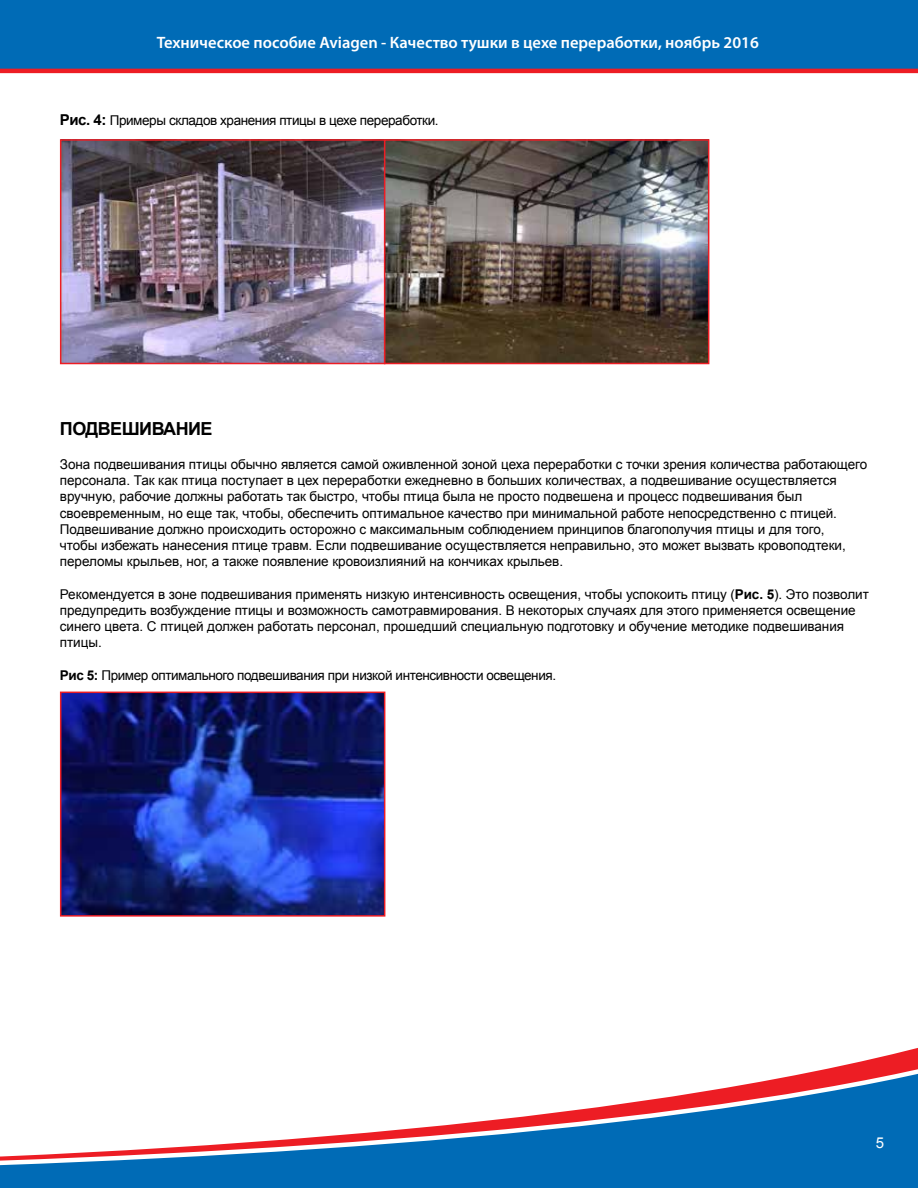
<style>
.page{position:relative;width:918px;height:1188px;background:#fff}
.page>*{position:absolute;margin:0;border:0;box-sizing:border-box;transform-origin:0 0}
.t1{font:700 18px "Arial";letter-spacing:-.03em;color:#000}
.t2{font:600 16.5px "Myriad Pro";color:#fff}
.t3{font:15px "Arial";color:#fff}
.t4{font:13.5px/16.2px "Arial";letter-spacing:-.005em;color:#000}
.t5{font:13.5px "Arial";letter-spacing:-.03em;color:#000}
.s1{font-weight:700;font-size:15px}
.s2{font-weight:700}
</style>
<div class="page">
<svg style="left:0;top:1061px;width:918px;height:127px"></svg>
<div style="left:0;top:0;width:918px;height:73px;background:#006bb6"></div>
<img style="left:63px;top:142px;width:643px;height:219px">
<div style="left:60px;top:139px;width:325px;height:225px;border:2px solid #ed1d24"></div>
<div style="left:384px;top:139px;width:325px;height:225px;border:2px solid #ed1d24"></div>
<img style="left:63px;top:695px;width:319px;height:219px">
<div style="left:60px;top:692px;width:325px;height:225px;border:2px solid #ed1d24"></div>
<p class="t2" style="left:157px;top:32px;width:603px">Техническое пособие Aviagen - Качество тушки в цехе переработки, ноябрь 2016</p>
<p class="t5" style="left:60px;top:112px;width:380px"><span class="s1">Рис. 4:</span> Примеры складов хранения птицы в цехе переработки.</p>
<h1 class="t1" style="left:60px;top:416px;width:129px">ПОДВЕшивание</h1>
<p class="t4" style="left:60px;top:456px;width:809px">Зона подвешивания птицы обычно является самой оживленной зоной цеха переработки с точки зрения количества работающего персонала. Так как птица поступает в цех переработки ежедневно в больших количествах, а подвешивание осуществляется вручную, рабочие должны работать так быстро, чтобы птица была не просто подвешена и процесс подвешивания был своевременным, но еще так, чтобы, обеспечить оптимальное качество при минимальной работе непосредственно с птицей.<br>Подвешивание должно происходить осторожно с максимальным соблюдением принципов благополучия птицы и для того,<br>чтобы избежать нанесения птице травм. Если подвешивание осуществляется неправильно, это может вызвать кровоподтеки, переломы крыльев, ног, а также появление кровоизлияний на кончиках крыльев.</p>
<p class="t4" style="left:60px;top:586px;width:810px">Рекомендуется в зоне подвешивания применять низкую интенсивность освещения, чтобы успокоить птицу (<span class="s2">Рис. 5</span>). Это позволит предупредить возбуждение птицы и возможность самотравмирования. В некоторых случаях для этого применяется освещение синего цвета. С птицей должен работать персонал, прошедший специальную подготовку и обучение методике подвешивания птицы.</p>
<p class="t5" style="left:60px;top:666px;width:498px"><span class="s2">Рис 5:</span> Пример оптимального подвешивания при низкой интенсивности освещения.</p>
<p class="t3" style="left:876px;top:1133px;width:10px">5</p>
</div>
